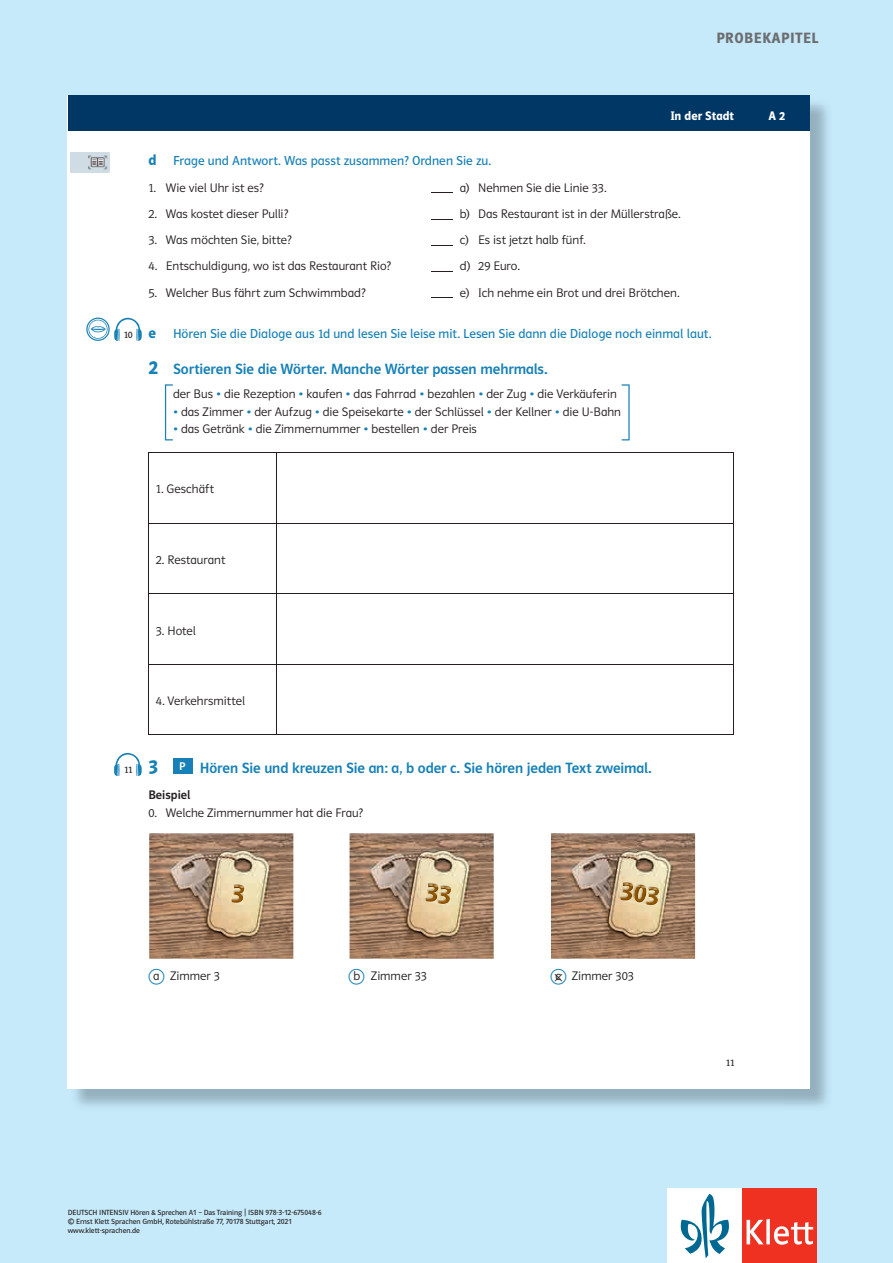
<style>
.page{position:relative;width:893px;height:1263px;background:#c6eafa}
.page>*{position:absolute;margin:0;border:0;box-sizing:border-box;transform-origin:0 0}
.t1{font:15px "Polo Basis TB Krftg";letter-spacing:-.005em;color:#1781b7}
.t2{font:600 15px "Polo CEF";letter-spacing:.04em;color:#6c6d70}
.t3{font:13.05px "Polo Basis TB Buch";color:#1781b7}
.t4{font:12.45px "Polo Basis TB Leicht";letter-spacing:.005em;color:#231f20}
.t5{font:12.45px "Polo Basis TB Hfett";color:#fff}
.t6{font:12.45px "Polo Basis TB Krftg";color:#231f20}
.t7{font:9.9px "Polo Basis TB Buch";color:#231f20}
.t8{font:7.5px/9px "Polo CEF";color:#231f20}
.s1{font-family:"Polo Basis TB Hfett";font-size:15px}
.s2{font-family:"Polo Basis TB Hfett";font-size:19.95px}
.s3{color:#1781b7}
</style>
<div class="page">
<div style="left:668px;top:1188px;width:74px;height:75px;background:#fff"></div>
<div style="left:742px;top:1188px;width:74px;height:75px;background:#ef3122"></div>
<svg style="left:746px;top:1219px;width:67px;height:26px"></svg>
<svg style="left:681px;top:1194px;width:48px;height:64px"></svg>
<div style="left:68px;top:95px;width:742px;height:994px;background:#fff"></div>
<div style="left:71px;top:95px;width:739px;height:36px;background:#003764"></div>
<hr style="left:68px;top:95px;width:3px;height:36px;background:#003764">
<img style="left:71px;top:152px;width:38px;height:20px">
<svg style="left:431px;top:219px;width:22px;height:1px"></svg>
<svg style="left:431px;top:245px;width:22px;height:1px"></svg>
<svg style="left:431px;top:271px;width:22px;height:1px"></svg>
<hr style="left:148px;top:452px;width:129px;height:1px;background:#231f20">
<hr style="left:148px;top:453px;width:1px;height:70px;background:#231f20">
<hr style="left:277px;top:452px;width:457px;height:1px;background:#231f20">
<hr style="left:276px;top:453px;width:1px;height:70px;background:#231f20">
<hr style="left:733px;top:453px;width:1px;height:70px;background:#231f20">
<hr style="left:148px;top:523px;width:129px;height:1px;background:#231f20">
<hr style="left:148px;top:524px;width:1px;height:69px;background:#231f20">
<hr style="left:277px;top:523px;width:457px;height:1px;background:#231f20">
<hr style="left:276px;top:524px;width:1px;height:69px;background:#231f20">
<hr style="left:733px;top:524px;width:1px;height:69px;background:#231f20">
<hr style="left:148px;top:593px;width:129px;height:1px;background:#231f20">
<hr style="left:148px;top:594px;width:1px;height:70px;background:#231f20">
<hr style="left:277px;top:593px;width:457px;height:1px;background:#231f20">
<hr style="left:276px;top:594px;width:1px;height:70px;background:#231f20">
<hr style="left:733px;top:594px;width:1px;height:70px;background:#231f20">
<hr style="left:148px;top:664px;width:129px;height:1px;background:#231f20">
<hr style="left:148px;top:665px;width:1px;height:70px;background:#231f20">
<hr style="left:277px;top:664px;width:457px;height:1px;background:#231f20">
<hr style="left:276px;top:665px;width:1px;height:70px;background:#231f20">
<hr style="left:733px;top:665px;width:1px;height:70px;background:#231f20">
<hr style="left:148px;top:735px;width:129px;height:1px;background:#231f20">
<hr style="left:277px;top:735px;width:457px;height:1px;background:#231f20">
<div style="left:173px;top:758px;width:19px;height:16px;background:#1781b7"></div>
<img style="left:149px;top:833px;width:144px;height:126px">
<img style="left:231px;top:883px;width:15px;height:19px">
<img style="left:231px;top:885px;width:14px;height:1px">
<img style="left:231px;top:886px;width:14px;height:18px">
<img style="left:350px;top:833px;width:144px;height:126px">
<img style="left:425px;top:885px;width:27px;height:20px">
<img style="left:428px;top:882px;width:24px;height:2px">
<img style="left:425px;top:901px;width:24px;height:4px">
<img style="left:428px;top:884px;width:24px;height:5px">
<img style="left:551px;top:833px;width:144px;height:126px">
<img style="left:620px;top:906px;width:37px;height:1px">
<img style="left:623px;top:881px;width:37px;height:2px">
<svg style="left:657px;top:888px;width:4px;height:19px"></svg>
<img style="left:623px;top:883px;width:37px;height:1px">
<img style="left:620px;top:884px;width:40px;height:22px">
<svg style="left:114px;top:752px;width:28px;height:24px"></svg>
<svg style="left:165px;top:384px;width:8px;height:56px"></svg>
<svg style="left:622px;top:384px;width:8px;height:56px"></svg>
<svg style="left:86px;top:317px;width:56px;height:24px"></svg>
<p class="t2" style="left:716px;top:29px;width:104px">PROBEKAPITEL</p>
<p class="t7" style="left:124px;top:329px;width:10px">10</p>
<p class="t5" style="left:671px;top:109px;width:65px">In der Stadt</p>
<p class="t5" style="left:769px;top:109px;width:18px">A 2</p>
<p class="t3" style="left:148px;top:154px;width:344px"><span class="s1">d</span> Frage und Antwort. Was passt zusammen? Ordnen Sie zu.</p>
<p class="t4" style="left:148px;top:181px;width:117px">1. Wie viel Uhr ist es?</p>
<p class="t4" style="left:460px;top:181px;width:148px">a) Nehmen Sie die Linie 33.</p>
<p class="t4" style="left:148px;top:207px;width:141px">2. Was kostet dieser Pulli?</p>
<p class="t4" style="left:460px;top:207px;width:223px">b) Das Restaurant ist in der Müllerstraße.</p>
<p class="t4" style="left:148px;top:233px;width:145px">3. Was möchten Sie, bitte?</p>
<p class="t4" style="left:460px;top:233px;width:127px">c) Es ist jetzt halb fünf.</p>
<p class="t4" style="left:148px;top:260px;width:244px">4. Entschuldigung, wo ist das Restaurant Rio?</p>
<p class="t4" style="left:460px;top:260px;width:62px">d) 29 Euro.</p>
<p class="t4" style="left:148px;top:286px;width:219px">5. Welcher Bus fährt zum Schwimmbad?</p>
<p class="t4" style="left:460px;top:286px;width:221px">e) Ich nehme ein Brot und drei Brötchen.</p>
<p class="t3" style="left:148px;top:327px;width:564px"><span class="s1">e</span> Hören Sie die Dialoge aus 1d und lesen Sie leise mit. Lesen Sie dann die Dialoge noch einmal laut.</p>
<p class="t1" style="left:148px;top:361px;width:401px"><span class="s2">2</span> Sortieren Sie die Wörter. Manche Wörter passen mehrmals.</p>
<p class="t4" style="left:173px;top:387px;width:445px">der Bus <span class="s3">•</span> die Rezeption <span class="s3">•</span> kaufen <span class="s3">•</span> das Fahrrad <span class="s3">•</span> bezahlen <span class="s3">•</span> der Zug <span class="s3">•</span> die Verkäuferin</p>
<p class="t4" style="left:173px;top:405px;width:449px"><span class="s3">•</span> das Zimmer <span class="s3">•</span> der Aufzug <span class="s3">•</span> die Speisekarte <span class="s3">•</span> der Schlüssel <span class="s3">•</span> der Kellner <span class="s3">•</span> die U-Bahn</p>
<p class="t4" style="left:173px;top:422px;width:305px"><span class="s3">•</span> das Getränk <span class="s3">•</span> die Zimmernummer <span class="s3">•</span> bestellen <span class="s3">•</span> der Preis</p>
<p class="t4" style="left:156px;top:482px;width:60px">1. Geschäft</p>
<p class="t4" style="left:156px;top:553px;width:71px">2. Restaurant</p>
<p class="t4" style="left:156px;top:624px;width:42px">3. Hotel</p>
<p class="t4" style="left:156px;top:694px;width:91px">4. Verkehrsmittel</p>
<p class="t7" style="left:124px;top:764px;width:10px">11</p>
<p class="t1" style="left:148px;top:760px;width:505px"><span class="s2">3</span> <sup>P</sup> Hören Sie und kreuzen Sie an: a, b oder c. Sie hören jeden Text zweimal.</p>
<p class="t6" style="left:148px;top:788px;width:43px">Beispiel</p>
<p class="t4" style="left:148px;top:806px;width:216px">0. Welche Zimmernummer hat die Frau?</p>
<p class="t4" style="left:148px;top:969px;width:73px"><span class="s3">◯</span>a Zimmer 3</p>
<p class="t4" style="left:349px;top:969px;width:80px"><span class="s3">◯</span>b Zimmer 33</p>
<p class="t4" style="left:551px;top:969px;width:85px"><span class="s3">◯</span>c Zimmer 303</p>
<p class="t7" style="left:726px;top:1057px;width:10px">11</p>
<p class="t8" style="left:68px;top:1208px;width:255px">DEUTSCH INTENSIV Hören &amp; Sprechen A1 – Das Training ⏐ ISBN 978-3-12-675048-6 © Ernst Klett Sprachen GmbH, Rotebühlstraße 77, 70178 Stuttgart, 2021 www.klett-sprachen.de</p>
</div>
